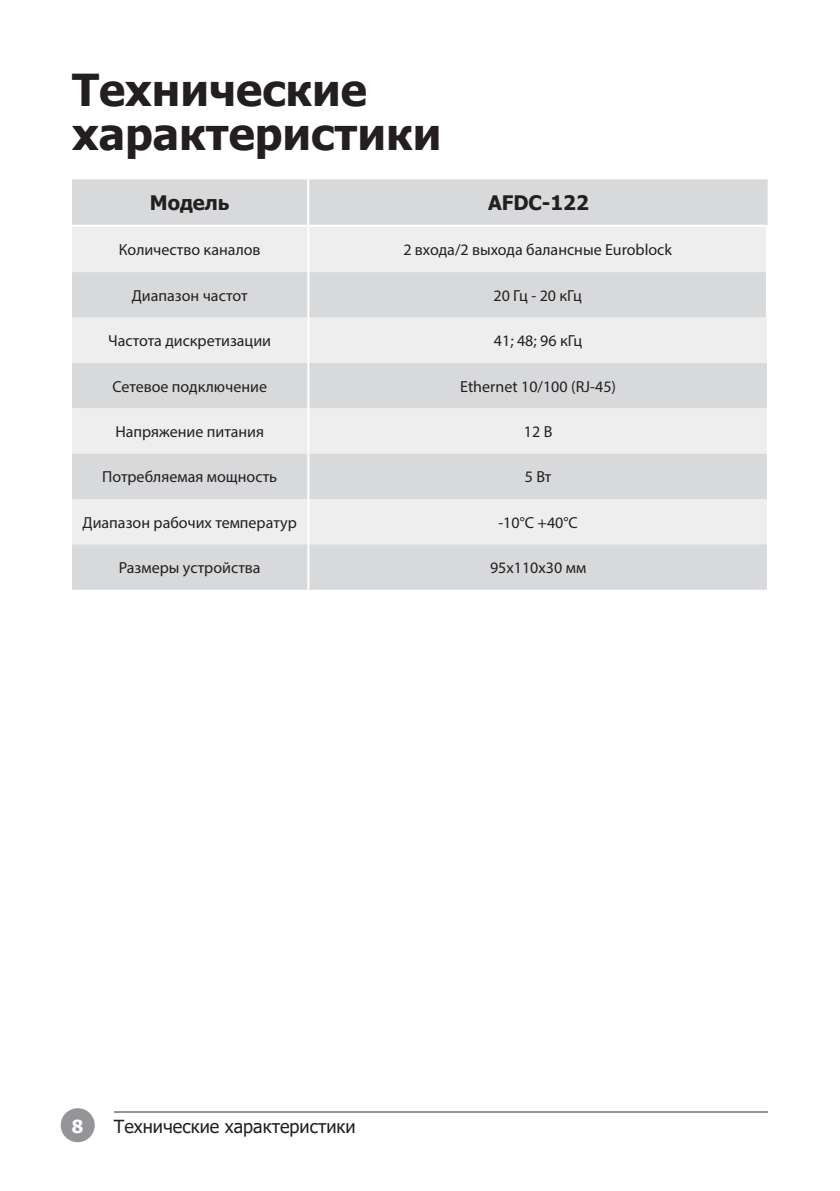
<style>
.page{position:relative;width:840px;height:1191px;background:#fff}
.page>*{position:absolute;margin:0;border:0;box-sizing:border-box;transform-origin:0 0}
.Заголовок{font:700 44px/44px "Tahoma";color:#231f20}
.Таблица___Заголовок{font:700 20px "Tahoma";color:#231f20}
.Колонтитул{font:18px "Tahoma";color:#231f20}
.t1{font:700 18px "Tahoma";color:#fff}
.Таблица___Текст{font:16px "Myriad Pro";color:#231f20}
.Текст{font:16px "Myriad Pro";color:#231f20}
.Таблица___Заголовок-2{font:16px "Myriad Pro";color:#231f20}
</style>
<div class="page">
<div style="left:61px;top:1108px;width:34px;height:34px;background:#939598;border-radius:50%"></div>
<hr style="left:114px;top:1111px;width:653px;height:2px;background:#939598">
<div style="left:72px;top:179px;width:695px;height:46px;background:#d8d9db"></div>
<hr style="left:307px;top:179px;width:2px;height:46px;background:#fff">
<div style="left:72px;top:227px;width:693px;height:45px;background:#eeeeef"></div>
<svg style="left:72px;top:272px;width:694px;height:318px;background:#e1e2e3"></svg>
<hr style="left:307px;top:227px;width:2px;height:45px;background:#fff">
<hr style="left:307px;top:272px;width:2px;height:45px;background:#fff">
<hr style="left:765px;top:272px;width:2px;height:45px;background:#fff">
<hr style="left:307px;top:317px;width:2px;height:46px;background:#fff">
<hr style="left:307px;top:363px;width:2px;height:45px;background:#fff">
<hr style="left:307px;top:408px;width:2px;height:45px;background:#fff">
<hr style="left:307px;top:453px;width:2px;height:46px;background:#fff">
<hr style="left:307px;top:499px;width:2px;height:45px;background:#fff">
<hr style="left:307px;top:544px;width:2px;height:46px;background:#fff">
<p class="Заголовок" style="left:72px;top:69px;width:370px">Технические характеристики</p>
<p class="Таблица___Заголовок" style="left:150px;top:188px;width:81px">Модель</p>
<p class="Таблица___Заголовок" style="left:487px;top:188px;width:102px">AFDC-122</p>
<p class="Таблица___Текст" style="left:119px;top:240px;width:143px">Количество каналов</p>
<p class="Таблица___Заголовок-2" style="left:403px;top:240px;width:270px">2 входа/2 выхода балансные Euroblock</p>
<p class="Таблица___Текст" style="left:132px;top:285px;width:117px">Диапазон частот</p>
<p class="Таблица___Текст" style="left:493px;top:285px;width:90px">20 Гц - 20 кГц</p>
<p class="Таблица___Текст" style="left:108px;top:331px;width:164px">Частота дискретизации</p>
<p class="Таблица___Текст" style="left:493px;top:331px;width:90px">41; 48; 96 кГц</p>
<p class="Текст" style="left:112px;top:376px;width:156px">Сетевое подключение</p>
<p class="Таблица___Текст" style="left:460px;top:376px;width:157px">Ethernet 10/100 (RJ-45)</p>
<p class="Текст" style="left:115px;top:422px;width:150px">Напряжение питания</p>
<p class="Таблица___Текст" style="left:523px;top:422px;width:30px">12 В</p>
<p class="Текст" style="left:102px;top:467px;width:176px">Потребляемая мощность</p>
<p class="Таблица___Текст" style="left:524px;top:467px;width:28px">5 Вт</p>
<p class="Таблица___Текст" style="left:83px;top:512px;width:215px">Диапазон рабочих температур</p>
<p class="Таблица___Текст" style="left:498px;top:512px;width:81px">-10°C +40°C</p>
<p class="Таблица___Текст" style="left:119px;top:558px;width:143px">Размеры устройства</p>
<p class="Таблица___Текст" style="left:489px;top:558px;width:98px">95х110х30 мм</p>
<p class="t1" style="left:72px;top:1113px;width:13px">8</p>
<p class="Колонтитул" style="left:114px;top:1114px;width:243px">Технические характеристики</p>
</div>
